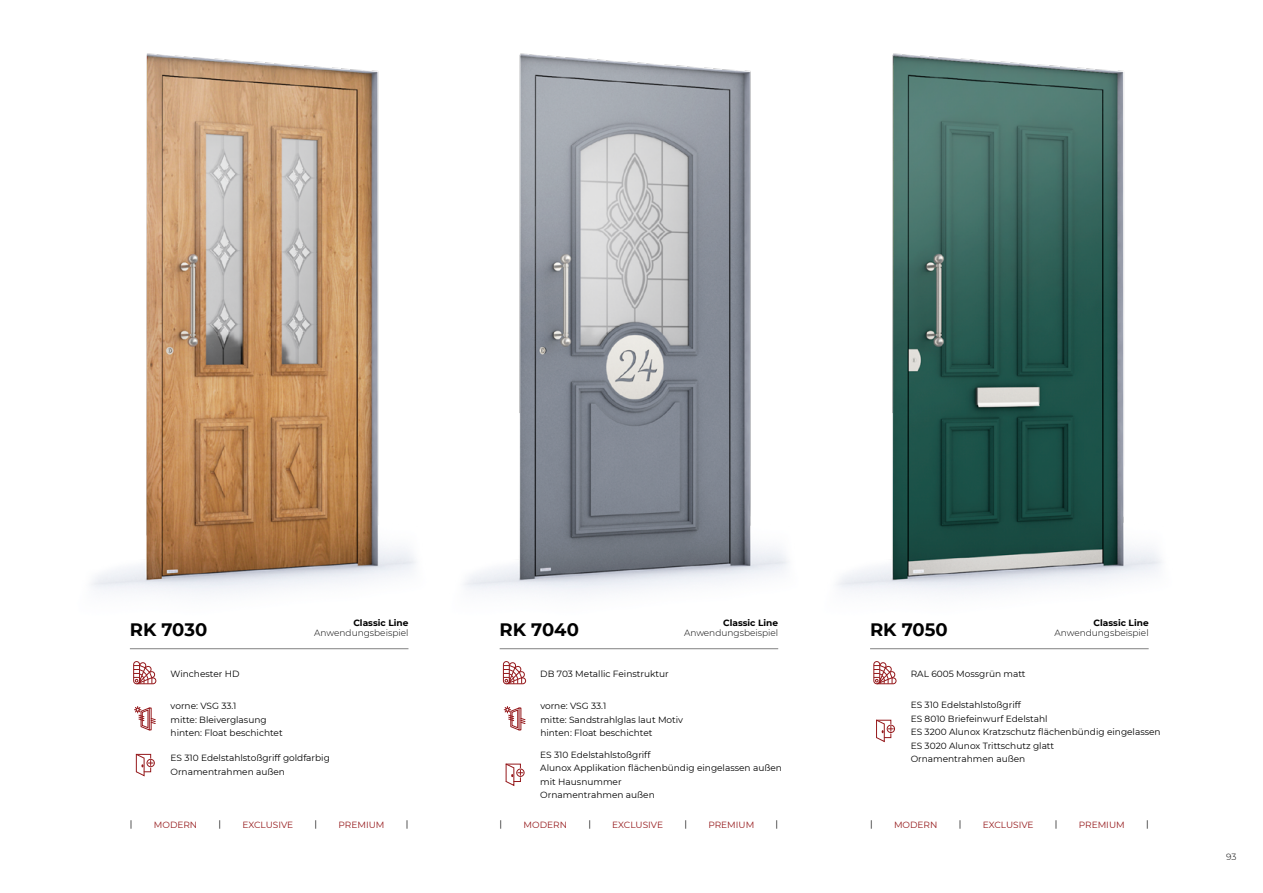
<style>
.page{position:relative;width:1263px;height:893px;background:#fff}
.page>*{position:absolute;margin:0;border:0;box-sizing:border-box;transform-origin:0 0}
.t1{font:700 18px "Montserrat";color:#000}
.t2{font:9px/13.5px "Montserrat";color:#000}
.t3{font:9px "Montserrat";color:#95191b}
.t4{font:300 9px "Montserrat";color:#000}
.t5{font:700 9px "Montserrat";color:#000}
</style>
<div class="page">
<img style="left:91px;top:53px;width:325px;height:724px">
<img style="left:464px;top:53px;width:698px;height:729px">
<hr style="left:130px;top:648px;width:278px;height:1px;background:#000">
<hr style="left:500px;top:648px;width:278px;height:1px;background:#000">
<hr style="left:870px;top:648px;width:279px;height:1px;background:#000">
<div style="left:147px;top:759px;width:8px;height:8px;border:1px solid #95191c;border-radius:50%"></div>
<svg style="left:136px;top:754px;width:17px;height:22px"></svg>
<div style="left:517px;top:769px;width:7px;height:8px;border:1px solid #95191c;border-radius:50%"></div>
<svg style="left:506px;top:764px;width:17px;height:22px"></svg>
<div style="left:887px;top:725px;width:8px;height:8px;border:1px solid #95191c;border-radius:50%"></div>
<svg style="left:876px;top:720px;width:17px;height:22px"></svg>
<div style="left:133px;top:661px;width:7px;height:23px;border:1px solid #95191c;border-radius:3px"></div>
<svg style="left:134px;top:662px;width:22px;height:22px"></svg>
<div style="left:503px;top:661px;width:6px;height:23px;border:1px solid #95191c;border-radius:3px"></div>
<svg style="left:503px;top:662px;width:23px;height:22px"></svg>
<div style="left:874px;top:661px;width:6px;height:23px;border:1px solid #95191c;border-radius:3px"></div>
<svg style="left:874px;top:662px;width:22px;height:22px"></svg>
<svg style="left:134px;top:706px;width:22px;height:24px"></svg>
<svg style="left:504px;top:706px;width:21px;height:24px"></svg>
<p class="t5" style="left:353px;top:616px;width:57px">Classic Line</p>
<p class="t4" style="left:314px;top:627px;width:96px">Anwendungsbeispiel</p>
<p class="t5" style="left:723px;top:616px;width:57px">Classic Line</p>
<p class="t4" style="left:684px;top:627px;width:96px">Anwendungsbeispiel</p>
<h1 class="t1" style="left:130px;top:617px;width:79px">RK 7030</h1>
<h1 class="t1" style="left:500px;top:617px;width:81px">RK 7040</h1>
<h1 class="t1" style="left:870px;top:617px;width:79px">RK 7050</h1>
<p class="t5" style="left:1093px;top:616px;width:57px">Classic Line</p>
<p class="t4" style="left:1054px;top:627px;width:96px">Anwendungsbeispiel</p>
<p class="t2" style="left:171px;top:667px;width:70px">Winchester HD</p>
<p class="t2" style="left:540px;top:667px;width:130px">DB 703 Metallic Feinstruktur</p>
<p class="t2" style="left:911px;top:667px;width:116px">RAL 6005 Mossgrün matt</p>
<p class="t2" style="left:171px;top:699px;width:114px">vorne: VSG 33.1<br>mitte: Bleiverglasung hinten: Float beschichtet</p>
<p class="t2" style="left:540px;top:699px;width:144px">vorne: VSG 33.1<br>mitte: Sandstrahlglas laut Motiv hinten: Float beschichtet</p>
<p class="t2" style="left:171px;top:751px;width:161px">ES 310 Edelstahlstoßgriff goldfarbig<br>Ornamentrahmen außen</p>
<p class="t2" style="left:540px;top:747px;width:243px">ES 310 Edelstahlstoßgriff<br>Alunox Applikation flächenbündig eingelassen außen mit Hausnummer<br>Ornamentrahmen außen</p>
<p class="t2" style="left:911px;top:698px;width:251px">ES 310 Edelstahlstoßgriff<br>ES 8010 Briefeinwurf Edelstahl<br>ES 3200 Alunox Kratzschutz flächenbündig eingelassen ES 3020 Alunox Trittschutz glatt<br>Ornamentrahmen außen</p>
<p class="t2" style="left:130px;top:817px;width:4px">|</p>
<p class="t3" style="left:154px;top:819px;width:45px">MODERN</p>
<p class="t2" style="left:219px;top:817px;width:4px">|</p>
<p class="t3" style="left:243px;top:819px;width:52px">EXCLUSIVE</p>
<p class="t2" style="left:315px;top:817px;width:4px">|</p>
<p class="t3" style="left:339px;top:819px;width:47px">PREMIUM</p>
<p class="t2" style="left:406px;top:817px;width:4px">|</p>
<p class="t2" style="left:500px;top:817px;width:4px">|</p>
<p class="t3" style="left:524px;top:819px;width:45px">MODERN</p>
<p class="t2" style="left:588px;top:817px;width:4px">|</p>
<p class="t3" style="left:612px;top:819px;width:52px">EXCLUSIVE</p>
<p class="t2" style="left:684px;top:817px;width:4px">|</p>
<p class="t3" style="left:708px;top:819px;width:47px">PREMIUM</p>
<p class="t2" style="left:776px;top:817px;width:4px">|</p>
<p class="t2" style="left:870px;top:817px;width:4px">|</p>
<p class="t3" style="left:894px;top:819px;width:45px">MODERN</p>
<p class="t2" style="left:959px;top:817px;width:4px">|</p>
<p class="t3" style="left:983px;top:819px;width:52px">EXCLUSIVE</p>
<p class="t2" style="left:1055px;top:817px;width:4px">|</p>
<p class="t3" style="left:1079px;top:819px;width:47px">PREMIUM</p>
<p class="t2" style="left:1146px;top:817px;width:4px">|</p>
<p class="t4" style="left:1226px;top:851px;width:12px">93</p>
</div>
